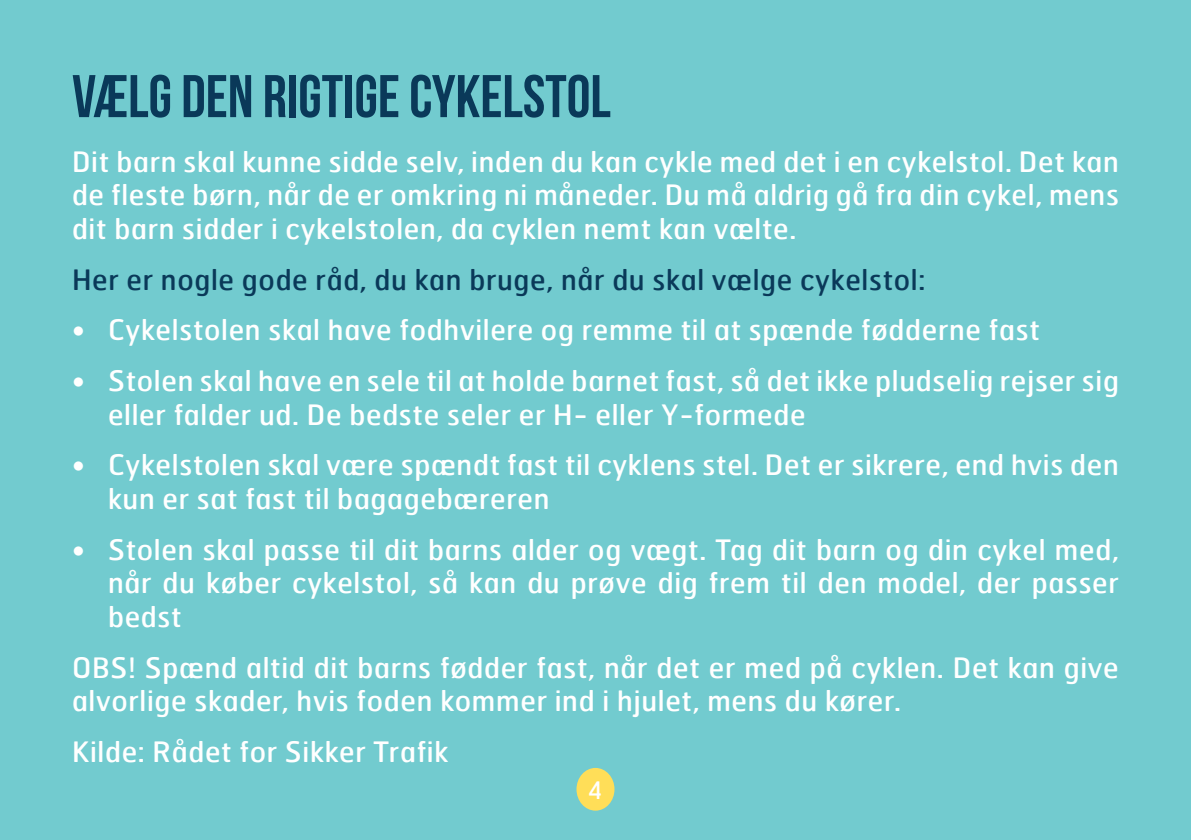
<style>
.page{position:relative;width:1191px;height:840px;background:#fff}
.page>*{position:absolute;margin:0;border:0;box-sizing:border-box;transform-origin:0 0}
.t1{font:60px "Bebas Neue";color:#0a3959}
.t2{font:28px/33.6px "Hermes";letter-spacing:.025em;color:#fff}
.t3{font:28px "Hermes";letter-spacing:.025em;color:#0a3959}
.t4{font:24px "Hermes";color:#fff}
</style>
<div class="page">
<div style="left:0;top:0;width:1191px;height:839px;background:#72cbcf"></div>
<div style="left:576px;top:767px;width:38px;height:43px;background:#ffde58;border-radius:50%"></div>
<p class="t1" style="left:72px;top:63px;width:540px">VÆLG DEN RIGTIGE CYKELSTOL</p>
<p class="t2" style="left:72px;top:144px;width:1048px;text-align:justify">Dit barn skal kunne sidde selv, inden du kan cykle med det i en cykelstol. Det kan de fleste børn, når de er omkring ni måneder. Du må aldrig gå fra din cykel, mens dit barn sidder i cykelstolen, da cyklen nemt kan vælte.</p>
<p class="t3" style="left:72px;top:261px;width:855px">Her er nogle gode råd, du kan bruge, når du skal vælge cykelstol:</p>
<p class="t2" style="left:72px;top:312px;width:969px">• Cykelstolen skal have fodhvilere og remme til at spænde fødderne fast</p>
<p class="t2" style="left:108px;top:363px;width:1012px;text-indent:-36px">• Stolen skal have en sele til at holde barnet fast, så det ikke pludselig rejser sig eller falder ud. De bedste seler er H- eller Y-formede</p>
<p class="t2" style="left:108px;top:447px;width:1012px;text-indent:-36px">• Cykelstolen skal være spændt fast til cyklens stel. Det er sikrere, end hvis den kun er sat fast til bagagebæreren</p>
<p class="t2" style="left:108px;top:531px;width:1012px;text-align:justify;text-indent:-36px">• Stolen skal passe til dit barns alder og vægt. Tag dit barn og din cykel med, når du køber cykelstol, så kan du prøve dig frem til den model, der passer bedst</p>
<p class="t2" style="left:72px;top:649px;width:1048px">OBS! Spænd altid dit barns fødder fast, når det er med på cyklen. Det kan give alvorlige skader, hvis foden kommer ind i hjulet, mens du kører.</p>
<p class="t2" style="left:72px;top:733px;width:378px">Kilde: Rådet for Sikker Trafik</p>
<p class="t4" style="left:588px;top:774px;width:16px">4</p>
</div>
